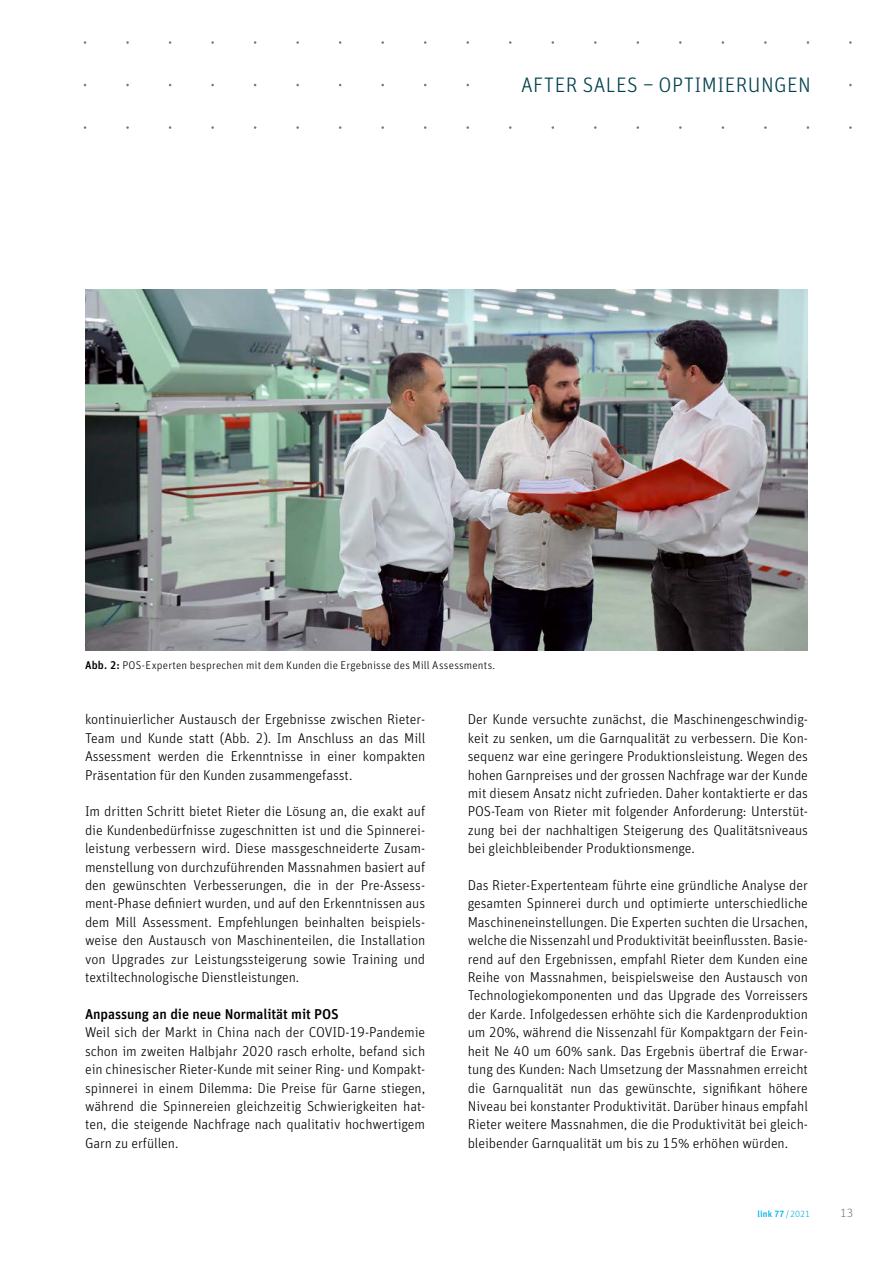
<style>
.page{position:relative;width:893px;height:1263px;background:#fff}
.page>*{position:absolute;margin:0;border:0;box-sizing:border-box;transform-origin:0 0}
.t1{font:300 21px "Unit Pro";letter-spacing:.02em;color:#00404c}
.t2{font:300 14.25px/18.5px "Unit Pro";letter-spacing:-.005em;color:#000;text-align:justify}
.t3{font:500 14.25px "Unit Pro";letter-spacing:-.005em;color:#000}
.t4{font:300 12px "Unit Pro";color:#7c7b7b}
.t5{font:300 11.25px "Unit Pro";letter-spacing:.015em;color:#000}
.t6{font:500 9px "Unit Pro";letter-spacing:.01em;color:#00b0e9}
.s1{font-weight:500}
.s2{font-weight:300}
</style>
<div class="page">
<img style="left:85px;top:289px;width:723px;height:362px">
<h1 class="t1" style="left:521px;top:70px;width:291px">AFTER SALES – OPTIMIERUNGEN</h1>
<p class="t5" style="left:85px;top:657px;width:412px"><span class="s1">Abb. 2:</span> POS-Experten besprechen mit dem Kunden die Ergebnisse des Mill Assessments.</p>
<p class="t2" style="left:85px;top:709px;width:342px">kontinuierlicher Austausch der Ergebnisse zwischen Rieter-Team und Kunde statt (Abb. 2). Im Anschluss an das Mill Assessment werden die Erkenntnisse in einer kompakten Präsentation für den Kunden zusammengefasst.</p>
<p class="t2" style="left:85px;top:801px;width:342px">Im dritten Schritt bietet Rieter die Lösung an, die exakt auf die Kundenbedürfnisse zugeschnitten ist und die Spinnerei&shy;leistung verbessern wird. Diese massgeschneiderte Zusam&shy;menstellung von durchzuführenden Massnahmen basiert auf den gewünschten Verbesserungen, die in der Pre-Assess&shy;ment-Phase definiert wurden, und auf den Erkenntnissen aus dem Mill Assessment. Empfehlungen beinhalten beispiels&shy;weise den Austausch von Maschinenteilen, die Installation von Upgrades zur Leistungssteigerung sowie Training und textiltechnologische Dienstleistungen.</p>
<p class="t3" style="left:85px;top:1003px;width:255px">Anpassung an die neue Normalität mit POS</p>
<p class="t2" style="left:85px;top:1022px;width:342px">Weil sich der Markt in China nach der COVID-19-Pandemie schon im zweiten Halbjahr 2020 rasch erholte, befand sich ein chinesischer Rieter-Kunde mit seiner Ring- und Kompakt&shy;spinnerei in einem Dilemma: Die Preise für Garne stiegen, während die Spinnereien gleichzeitig Schwierigkeiten hat&shy;ten, die steigende Nachfrage nach qualitativ hochwertigem Garn zu erfüllen.</p>
<p class="t2" style="left:468px;top:709px;width:342px">Der Kunde versuchte zunächst, die Maschinengeschwindig&shy;keit zu senken, um die Garnqualität zu verbessern. Die Kon&shy;sequenz war eine geringere Produktionsleistung. Wegen des hohen Garnpreises und der grossen Nachfrage war der Kunde mit diesem Ansatz nicht zufrieden. Daher kontaktierte er das POS-Team von Rieter mit folgender Anforderung: Unterstüt&shy;zung bei der nachhaltigen Steigerung des Qualitätsniveaus bei gleichbleibender Produktionsmenge.</p>
<p class="t2" style="left:468px;top:875px;width:342px">Das Rieter-Expertenteam führte eine gründliche Analyse der gesamten Spinnerei durch und optimierte unterschiedliche Maschineneinstellungen. Die Experten suchten die Ursachen, welche die Nissenzahl und Produktivität beeinflussten. Basie&shy;rend auf den Ergebnissen, empfahl Rieter dem Kunden eine Reihe von Massnahmen, beispielsweise den Austausch von Technologiekomponenten und das Upgrade des Vorreissers der Karde. Infolgedessen erhöhte sich die Kardenproduktion um 20%, während die Nissenzahl für Kompaktgarn der Fein&shy;heit Ne 40 um 60% sank. Das Ergebnis übertraf die Erwar&shy;tung des Kunden: Nach Umsetzung der Massnahmen erreicht die Garnqualität nun das gewünschte, signifikant höhere Niveau bei konstanter Produktivität. Darüber hinaus empfahl Rieter weitere Massnahmen, die die Produktivität bei gleich&shy;bleibender Garnqualität um bis zu 15% erhöhen würden.</p>
<p class="t6" style="left:758px;top:1207px;width:54px">link 77 <span class="s2">/2021</span></p>
<p class="t4" style="left:840px;top:1205px;width:15px">13</p>
</div>
